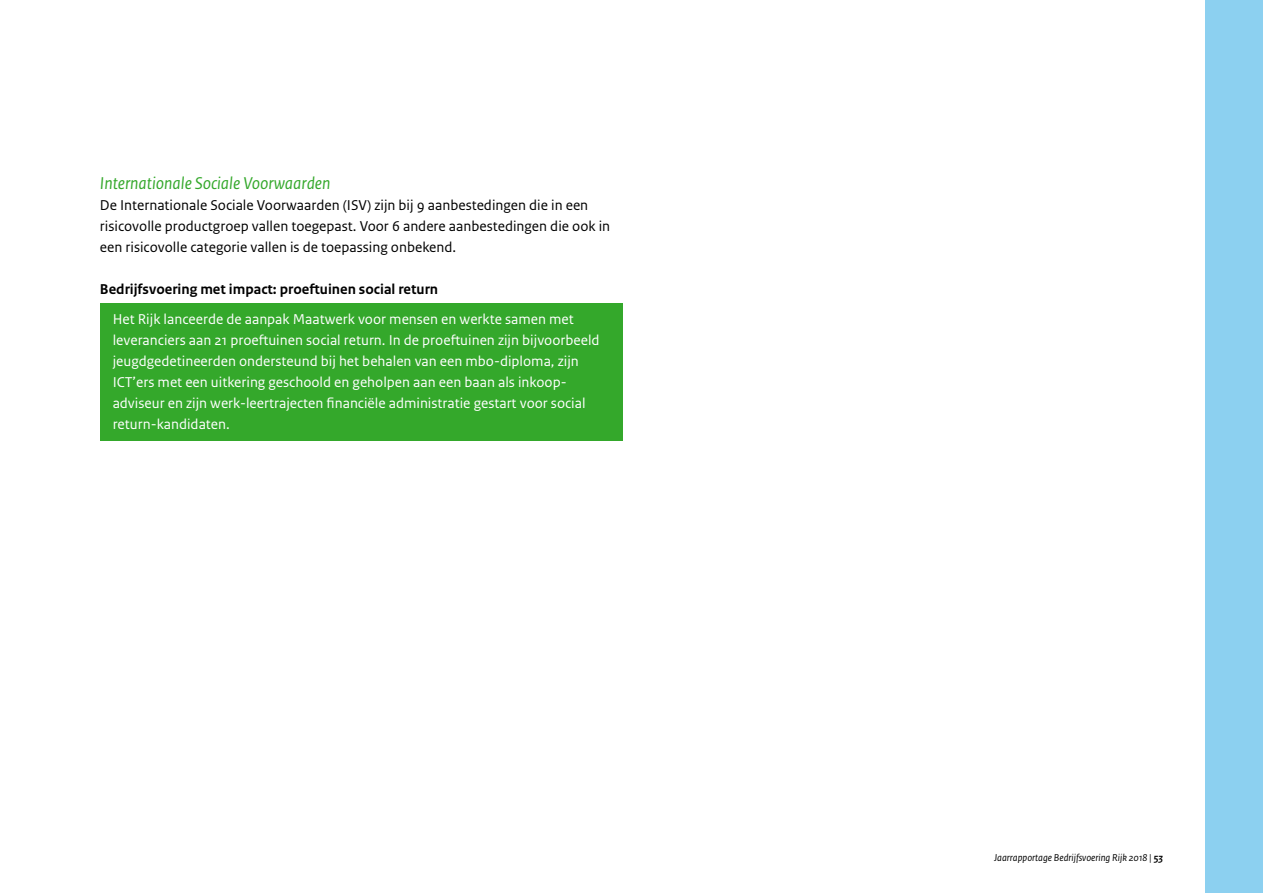
<style>
.page{position:relative;width:1263px;height:893px;background:#fff}
.page>*{position:absolute;margin:0;border:0;box-sizing:border-box;transform-origin:0 0}
.BZK_JJR_-_Platte_tek{font:italic 18px "Rijksoverheid Sans Text";color:#34a82b}
.Kadertekst_arcering{font:15px/21px "Rijksoverheid Sans Text";color:#fff}
.BZK_JJR_-_Platte_tek-2{font:15px/21px "Rijksoverheid Sans Text";color:#000}
.BZK_JJR_-_Platte_tek-3{font:700 15px "Rijksoverheid Sans Text";color:#000}
.t1{font:italic 10.5px "Rijksoverheid Sans Text";color:#000}
.s1{font-weight:700}
</style>
<div class="page">
<div style="left:1205px;top:0;width:58px;height:893px;background:#8cd0f0"></div>
<div style="left:100px;top:303px;width:522px;height:137px;background:#34a82b"></div>
<p class="BZK_JJR_-_Platte_tek" style="left:100px;top:173px;width:232px">Internationale Sociale Voorwaarden</p>
<p class="BZK_JJR_-_Platte_tek-2" style="left:100px;top:195px;width:512px">De Internationale Sociale Voorwaarden (ISV) zijn bij 9 aanbestedingen die in een risicovolle productgroep vallen toegepast. Voor 6 andere aanbestedingen die ook in een risicovolle categorie vallen is de toepassing onbekend.</p>
<p class="BZK_JJR_-_Platte_tek-3" style="left:100px;top:281px;width:340px">Bedrijfsvoering met impact: proeftuinen social return</p>
<p class="Kadertekst_arcering" style="left:113px;top:309px;width:488px">Het Rijk lanceerde de aanpak Maatwerk voor mensen en werkte samen met leveranciers aan 21 proeftuinen social return. In de proeftuinen zijn bijvoorbeeld jeugdgedetineerden ondersteund bij het behalen van een mbo-diploma, zijn ICT’ers met een uitkering geschoold en geholpen aan een baan als inkoop&shy;adviseur en zijn werk-leertrajecten financiële administratie gestart voor social return-kandidaten.</p>
<p class="t1" style="left:994px;top:852px;width:170px">Jaarrapportage Bedrijfsvoering Rijk 2018 | <span class="s1">53</span></p>
</div>
